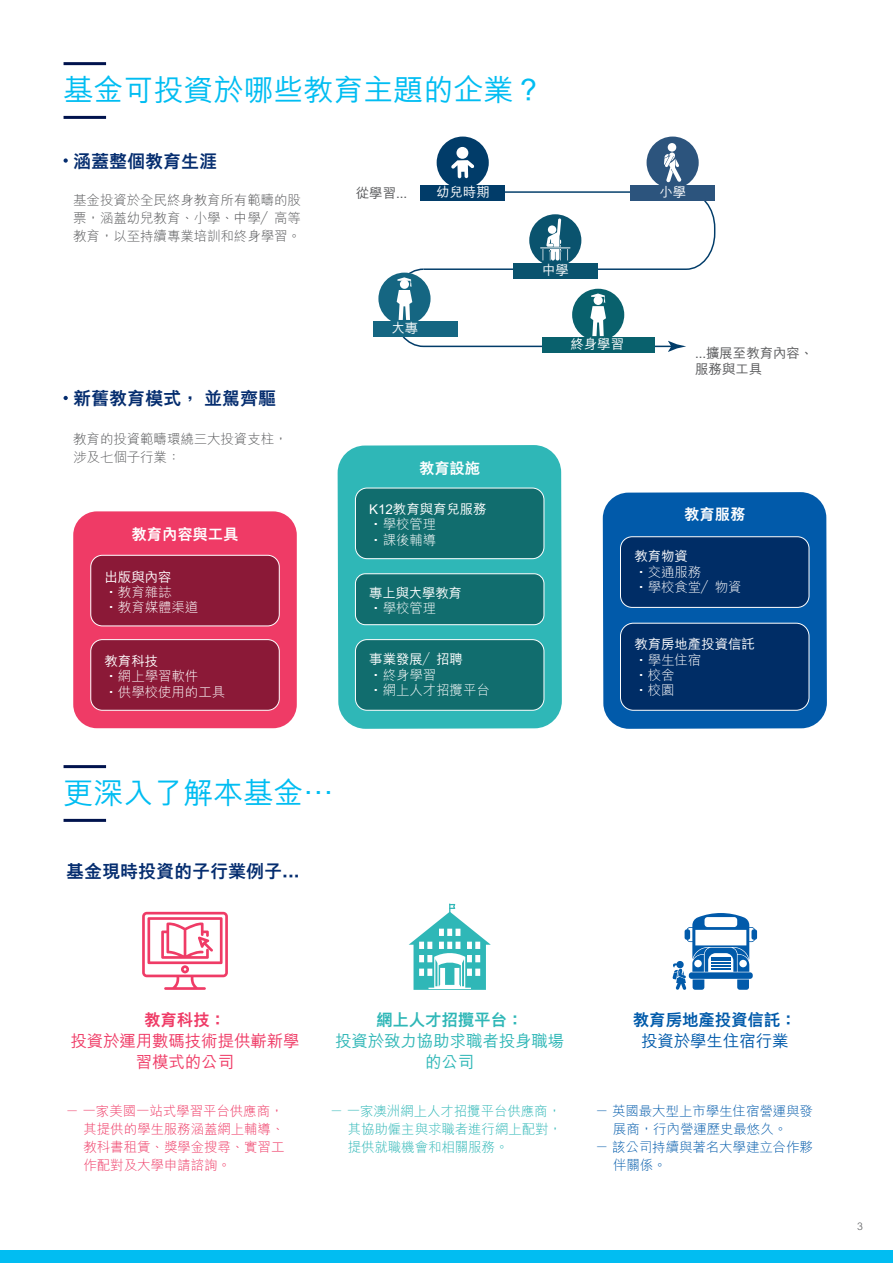
<style>
.page{position:relative;width:893px;height:1263px;background:#fff}
.page>*{position:absolute;margin:0;border:0;box-sizing:border-box;transform-origin:0 0}
.t1{font:500 30px "M Hei H Kfor HSBC";color:#01bdf2}
.t2{font:800 18px "M Hei H Kfor HSBC";color:#052d6f}
.t3{font:500 16.5px/21px "M Hei H Kfor HSBC";letter-spacing:-.01em;color:#ef3b66;text-align:center}
.t4{font:500 16.5px/21px "M Hei H Kfor HSBC";letter-spacing:-.01em;color:#2fb7b7;text-align:center}
.t5{font:800 16.5px "M Hei H Kfor HSBC";letter-spacing:-.01em;color:#015aaa}
.t6{font:800 16.5px "M Hei H Kfor HSBC";letter-spacing:-.01em;color:#2fb7b7}
.t7{font:500 16.5px "M Hei H Kfor HSBC";letter-spacing:-.01em;color:#015aaa}
.t8{font:800 16.5px "M Hei H Kfor HSBC";color:#ef3b66}
.t9{font:800 15.3px "M Hei H Kfor HSBC";letter-spacing:-.01em;color:#fff}
.t10{font:300 13.5px/18px "M Hei H Kfor HSBC";letter-spacing:-.01em;color:#57585a;text-align:justify}
.t11{font:300 13.5px/15.3px "M Hei H Kfor HSBC";letter-spacing:-.01em;color:#fff}
.t12{font:500 13.5px/15.3px "M Hei H Kfor HSBC";letter-spacing:-.01em;color:#fff}
.t13{font:300 13.5px/18px "M Hei H Kfor HSBC";letter-spacing:-.01em;color:#ef3b66;text-align:justify}
.t14{font:300 13.5px "M Hei H Kfor HSBC";letter-spacing:-.01em;color:#015aaa}
.t15{font:300 13.5px/18px "M Hei H Kfor HSBC";letter-spacing:-.01em;color:#2fb7b7;text-align:justify}
.t16{font:500 13.5px/16.5px "M Hei H Kfor HSBC";letter-spacing:-.01em;color:#57585a}
.t17{font:300 10.5px "M Hei H Kfor HSBC";color:#57585a}
.s1{font-weight:500}
.s2{font-weight:800}
.s3{font-weight:300}
</style>
<div class="page">
<svg style="left:338px;top:445px;width:224px;height:284px;background:#38baba"></svg>
<div style="left:355px;top:488px;width:189px;height:71px;background:#116d6e;border-radius:12px"></div>
<div style="left:355px;top:488px;width:189px;height:71px;border:1px solid #fff;border-radius:12px"></div>
<div style="left:355px;top:640px;width:189px;height:70px;background:#116d6e;border-radius:12px"></div>
<div style="left:355px;top:639px;width:189px;height:72px;border:1px solid #fff;border-radius:12px"></div>
<div style="left:355px;top:574px;width:189px;height:51px;background:#116d6e;border-radius:10px"></div>
<div style="left:355px;top:573px;width:189px;height:52px;border:1px solid #fff;border-radius:10px"></div>
<svg style="left:603px;top:492px;width:224px;height:237px;background:#0d62ae"></svg>
<div style="left:620px;top:537px;width:189px;height:70px;background:#002d66;border-radius:12px"></div>
<div style="left:620px;top:536px;width:189px;height:72px;border:1px solid #fff;border-radius:12px"></div>
<div style="left:620px;top:623px;width:189px;height:87px;background:#002d66;border-radius:13px"></div>
<div style="left:620px;top:623px;width:189px;height:88px;border:1px solid #fff;border-radius:13px"></div>
<div style="left:421px;top:185px;width:84px;height:16px;background:#013c69"></div>
<div style="left:437px;top:137px;width:52px;height:52px;background:#013c69;border-radius:50%"></div>
<svg style="left:451px;top:147px;width:23px;height:31px"></svg>
<div style="left:631px;top:185px;width:84px;height:16px;background:#2c547d"></div>
<div style="left:647px;top:137px;width:52px;height:52px;background:#2c547d;border-radius:50%"></div>
<div style="left:668px;top:143px;width:8px;height:9px;background:#fff;border-radius:50%"></div>
<svg style="left:664px;top:153px;width:18px;height:29px"></svg>
<div style="left:373px;top:321px;width:84px;height:16px;background:#156682"></div>
<div style="left:378px;top:273px;width:53px;height:52px;background:#156682;border-radius:50%"></div>
<div style="left:542px;top:337px;width:112px;height:16px;background:#09616d"></div>
<svg style="left:392px;top:191px;width:324px;height:161px"></svg>
<svg style="left:64px;top:158px;width:4px;height:5px"></svg>
<div style="left:73px;top:511px;width:224px;height:217px;background:#ef3b66;border-radius:24px"></div>
<div style="left:91px;top:555px;width:188px;height:71px;background:#8b1937;border-radius:12px"></div>
<div style="left:90px;top:555px;width:190px;height:71px;border:1px solid #fff;border-radius:12px"></div>
<div style="left:91px;top:640px;width:188px;height:70px;background:#8b1937;border-radius:12px"></div>
<div style="left:90px;top:639px;width:190px;height:72px;border:1px solid #fff;border-radius:12px"></div>
<svg style="left:64px;top:396px;width:4px;height:4px"></svg>
<svg style="left:142px;top:912px;width:86px;height:78px"></svg>
<svg style="left:409px;top:903px;width:82px;height:87px"></svg>
<svg style="left:672px;top:913px;width:85px;height:77px"></svg>
<hr style="left:64px;top:62px;width:42px;height:3px;background:#00134d">
<hr style="left:64px;top:116px;width:42px;height:3px;background:#00134d">
<hr style="left:64px;top:765px;width:42px;height:3px;background:#00134d">
<hr style="left:64px;top:819px;width:42px;height:3px;background:#00134d">
<div style="left:0;top:1250px;width:893px;height:13px;background:#01bdf2"></div>
<h1 class="t1" style="left:64px;top:69px;width:481px">基金可投資於哪些教育主題的企業？</h1>
<h2 class="t2" style="left:73px;top:152px;width:145px">涵蓋整個教育生涯</h2>
<p class="t10" style="left:73px;top:191px;width:229px">基金投資於全民終身教育所有範疇的股票，涵蓋幼兒教育、小學、中學／高等教育，以至持續專業培訓和終身學習。</p>
<h2 class="t2" style="left:73px;top:390px;width:204px">新舊教育模式， 並駕齊驅</h2>
<p class="t10" style="left:73px;top:430px;width:216px">教育的投資範疇環繞三大投資支柱，涉及七個子行業：</p>
<p class="t9" style="left:132px;top:526px;width:108px">教育內容與工具</p>
<p class="t11" style="left:105px;top:569px;width:95px"><span class="s1">出版與內容<br></span><span class="s2">．</span>教育雜誌<br><span class="s2">．</span>教育媒體渠道</p>
<p class="t11" style="left:105px;top:653px;width:122px"><span class="s1">教育科技<br></span><span class="s2">．</span>網上學習軟件<br><span class="s2">．</span>供學校使用的工具</p>
<p class="t16" style="left:356px;top:183px;width:53px">從學習...</p>
<p class="t12" style="left:436px;top:183px;width:55px">幼兒時期</p>
<p class="t12" style="left:391px;top:319px;width:28px">大專</p>
<p class="t9" style="left:419px;top:461px;width:63px">教育設施</p>
<p class="t12" style="left:369px;top:500px;width:119px">K12教育與育兒服務<span class="s2">．</span><span class="s3">學校管理<br></span><span class="s2">．</span><span class="s3">課後輔導</span></p>
<p class="t12" style="left:369px;top:584px;width:94px">專上與大學教育<span class="s2">．</span><span class="s3">學校管理</span></p>
<p class="t11" style="left:369px;top:652px;width:122px"><span class="s1">事業發展／招聘<br></span><span class="s2">．</span>終身學習<br><span class="s2">．</span>網上人才招攬平台</p>
<p class="t12" style="left:542px;top:261px;width:28px">中學</p>
<p class="t12" style="left:570px;top:336px;width:55px">終身學習</p>
<p class="t12" style="left:659px;top:183px;width:28px">小學</p>
<p class="t16" style="left:695px;top:344px;width:120px">...擴展至教育內容、服務與工具</p>
<p class="t9" style="left:684px;top:507px;width:63px">教育服務</p>
<p class="t11" style="left:634px;top:549px;width:109px"><span class="s1">教育物資<br></span><span class="s2">．</span>交通服務<br><span class="s2">．</span>學校食堂／物資</p>
<p class="t12" style="left:634px;top:636px;width:122px">教育房地產投資信託<span class="s2">．</span><span class="s3">學生住宿<br></span><span class="s2">．</span><span class="s3">校舍<br></span><span class="s2">．</span><span class="s3">校園</span></p>
<h1 class="t1" style="left:64px;top:772px;width:272px">更深入了解本基金⋯</h1>
<h2 class="t2" style="left:66px;top:862px;width:235px">基金現時投資的子行業例子...</h2>
<p class="t8" style="left:144px;top:1012px;width:83px">教育科技：</p>
<p class="t3" style="left:70px;top:1029px;width:231px">投資於運用數碼技術提供嶄新學習模式的公司</p>
<p class="t13" style="left:84px;top:1102px;width:202px;text-indent:-18px">－ 一家美國一站式學習平台供應商，其提供的學生服務涵蓋網上輔導、教科書租賃、獎學金搜尋、實習工作配對及大學申請諮詢。</p>
<p class="t6" style="left:376px;top:1012px;width:149px">網上人才招攬平台：</p>
<p class="t4" style="left:335px;top:1029px;width:231px">投資於致力協助求職者投身職場的公司</p>
<p class="t15" style="left:348px;top:1102px;width:216px;text-indent:-18px">－ 一家澳洲網上人才招攬平台供應商，其協助僱主與求職者進行網上配對，提供就職機會和相關服務。</p>
<p class="t5" style="left:633px;top:1012px;width:165px">教育房地產投資信託：</p>
<p class="t7" style="left:641px;top:1029px;width:149px">投資於學生住宿行業</p>
<p class="t14" style="left:595px;top:1104px;width:220px">－ 英國最大型上市學生住宿營運與發</p>
<p class="t14" style="left:613px;top:1122px;width:176px">展商，行內營運歷史最悠久。</p>
<p class="t14" style="left:595px;top:1140px;width:220px">－ 該公司持續與著名大學建立合作夥</p>
<p class="t14" style="left:613px;top:1158px;width:55px">伴關係。</p>
<p class="t17" style="left:857px;top:1221px;width:7px">3</p>
</div>
